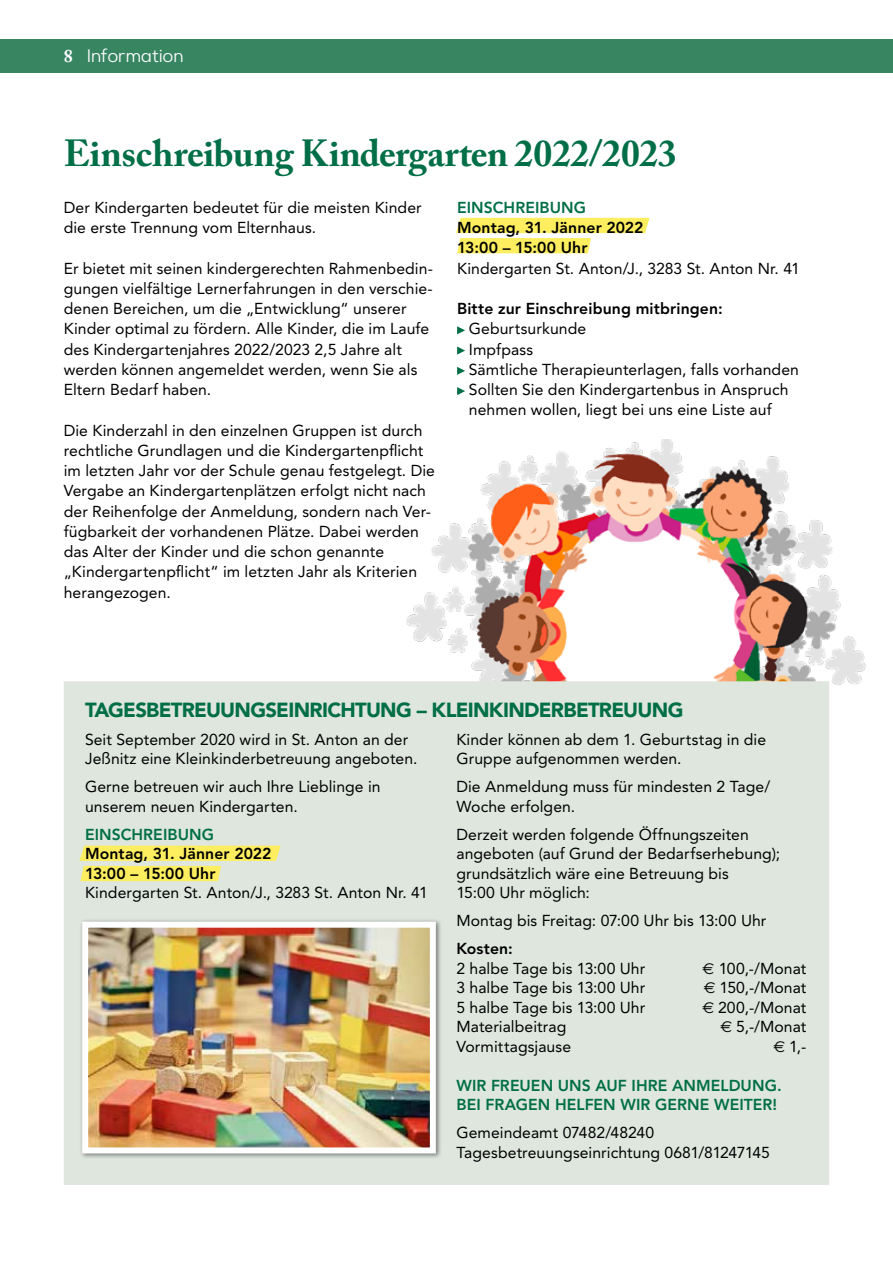
<style>
.page{position:relative;width:893px;height:1263px;background:#fff}
.page>*{position:absolute;margin:0;border:0;box-sizing:border-box;transform-origin:0 0}
.t1{font:700 37.5px "Adobe Caslon Pro";letter-spacing:-.01em;color:#006e46}
.t2{font:900 20.25px "Avenir";letter-spacing:-.035em;color:#006e46}
.t3{font:18px "Artegra Sans Alt";letter-spacing:-.01em;color:#fff}
.t4{font:15.75px/20.2px "Avenir";letter-spacing:.005em;color:#000}
.t5{font:800 15.75px/20.2px "Avenir";letter-spacing:.01em;color:#000}
.t6{font:800 15.75px/19.5px "Avenir";letter-spacing:.005em;color:#006e46}
.s1{font-family:"Adobe Caslon Pro";font-weight:700}
.s2{font-family:"Euro Sans"}
</style>
<div class="page">
<svg style="left:456px;top:218px;width:193px;height:35px"></svg>
<div style="left:0;top:39px;width:893px;height:33px;background:#388562"></div>
<img style="left:406px;top:440px;width:460px;height:245px">
<svg style="left:457px;top:326px;width:8px;height:8px"></svg>
<svg style="left:457px;top:347px;width:8px;height:8px"></svg>
<svg style="left:457px;top:367px;width:8px;height:8px"></svg>
<svg style="left:457px;top:387px;width:8px;height:8px"></svg>
<div style="left:64px;top:681px;width:765px;height:504px;background:#dee6de"></div>
<svg style="left:79px;top:846px;width:202px;height:35px;background:#f3eb83"></svg>
<div style="left:79px;top:918px;width:363px;height:241px;background:#000;opacity:.45"></div>
<img style="left:89px;top:929px;width:340px;height:217px">
<div style="left:82px;top:922px;width:354px;height:231px;border:6px solid #fff"></div>
<p class="t3" style="left:64px;top:43px;width:122px"><span class="s1">8</span> Information</p>
<h1 class="t1" style="left:64px;top:131px;width:614px">Einschreibung Kindergarten 2022/2023</h1>
<p class="t4" style="left:64px;top:197px;width:359px">Der Kindergarten bedeutet für die meisten Kinder die erste Trennung vom Elternhaus.</p>
<p class="t4" style="left:64px;top:258px;width:371px">Er bietet mit seinen kindergerechten Rahmenbedin&shy;gungen vielfältige Lernerfahrungen in den verschie&shy;denen Bereichen, um die „Entwicklung“ unserer Kinder optimal zu fördern. Alle Kinder, die im Laufe des Kindergartenjahres 2022/2023 2,5 Jahre alt werden können angemeldet werden, wenn Sie als Eltern Bedarf haben.</p>
<p class="t4" style="left:64px;top:420px;width:373px">Die Kinderzahl in den einzelnen Gruppen ist durch rechtliche Grundlagen und die Kindergartenpflicht im letzten Jahr vor der Schule genau festgelegt. Die Vergabe an Kindergartenplätzen erfolgt nicht nach der Reihenfolge der Anmeldung, sondern nach Ver&shy;fügbarkeit der vorhandenen Plätze. Dabei werden das Alter der Kinder und die schon genannte „Kindergartenpflicht“ im letzten Jahr als Kriterien herangezogen.</p>
<p class="t6" style="left:457px;top:198px;width:130px">EINSCHREIBUNG</p>
<p class="t5" style="left:457px;top:217px;width:188px">Montag, 31. Jänner 2022<br>13:00 – 15:00 Uhr</p>
<p class="t4" style="left:457px;top:258px;width:344px">Kindergarten St. Anton/J., 3283 St. Anton Nr. 41</p>
<p class="t5" style="left:457px;top:298px;width:267px">Bitte zur Einschreibung mitbringen:</p>
<p class="t4" style="left:469px;top:319px;width:332px">Geburtsurkunde<br>Impfpass<br>Sämtliche Therapieunterlagen, falls vorhanden<br>Sollten Sie den Kindergartenbus in Anspruch nehmen wollen, liegt bei uns eine Liste auf</p>
<p class="t2" style="left:85px;top:698px;width:600px">TAGESBETREUUNGSEINRICHTUNG – KLEINKINDERBETREUUNG</p>
<p class="t4" style="left:85px;top:730px;width:334px;line-height:19.5px">Seit September 2020 wird in St. Anton an der<br>Jeßnitz eine Kleinkinderbetreuung angeboten.</p>
<p class="t4" style="left:85px;top:777px;width:297px;line-height:19.5px">Gerne betreuen wir auch Ihre Lieblinge in unserem neuen Kindergarten.</p>
<p class="t6" style="left:85px;top:825px;width:130px">EINSCHREIBUNG</p>
<p class="t5" style="left:85px;top:844px;width:188px;line-height:19.5px">Montag, 31. Jänner 2022<br>13:00 – 15:00 Uhr</p>
<p class="t4" style="left:85px;top:883px;width:344px">Kindergarten St. Anton/J., 3283 St. Anton Nr. 41</p>
<p class="t4" style="left:456px;top:730px;width:311px;line-height:19.5px">Kinder können ab dem 1. Geburtstag in die<br>Gruppe aufgenommen werden.</p>
<p class="t4" style="left:456px;top:777px;width:315px;line-height:19.5px">Die Anmeldung muss für mindesten 2 Tage/<br>Woche erfolgen.</p>
<p class="t4" style="left:456px;top:825px;width:325px;line-height:19.5px">Derzeit werden folgende Öffnungszeiten angeboten (auf Grund der Bedarfserhebung); grundsätzlich wäre eine Betreuung bis<br>15:00 Uhr möglich:</p>
<p class="t4" style="left:456px;top:911px;width:312px">Montag bis Freitag: 07:00 Uhr bis 13:00 Uhr</p>
<p class="t5" style="left:456px;top:939px;width:58px">Kosten:</p>
<p class="t4" style="left:456px;top:958px;width:190px">2 halbe Tage bis 13:00 Uhr</p>
<p class="t4" style="left:702px;top:958px;width:105px"><span class="s2">€</span> 100,-/Monat</p>
<p class="t4" style="left:456px;top:978px;width:190px">3 halbe Tage bis 13:00 Uhr</p>
<p class="t4" style="left:704px;top:978px;width:104px"><span class="s2">€</span> 150,-/Monat</p>
<p class="t4" style="left:456px;top:997px;width:190px">5 halbe Tage bis 13:00 Uhr</p>
<p class="t4" style="left:702px;top:997px;width:106px"><span class="s2">€</span> 200,-/Monat</p>
<p class="t4" style="left:456px;top:1017px;width:112px">Materialbeitrag</p>
<p class="t4" style="left:720px;top:1017px;width:88px"><span class="s2">€</span> 5,-/Monat</p>
<p class="t4" style="left:456px;top:1036px;width:116px">Vormittagsjause</p>
<p class="t4" style="left:773px;top:1036px;width:35px"><span class="s2">€</span> 1,-</p>
<p class="t6" style="left:456px;top:1076px;width:327px">WIR FREUEN UNS AUF IHRE ANMELDUNG.<br>BEI FRAGEN HELFEN WIR GERNE WEITER!</p>
<p class="t4" style="left:456px;top:1123px;width:315px;line-height:19.5px">Gemeindeamt 07482/48240<br>Tagesbetreuungseinrichtung 0681/81247145</p>
</div>
